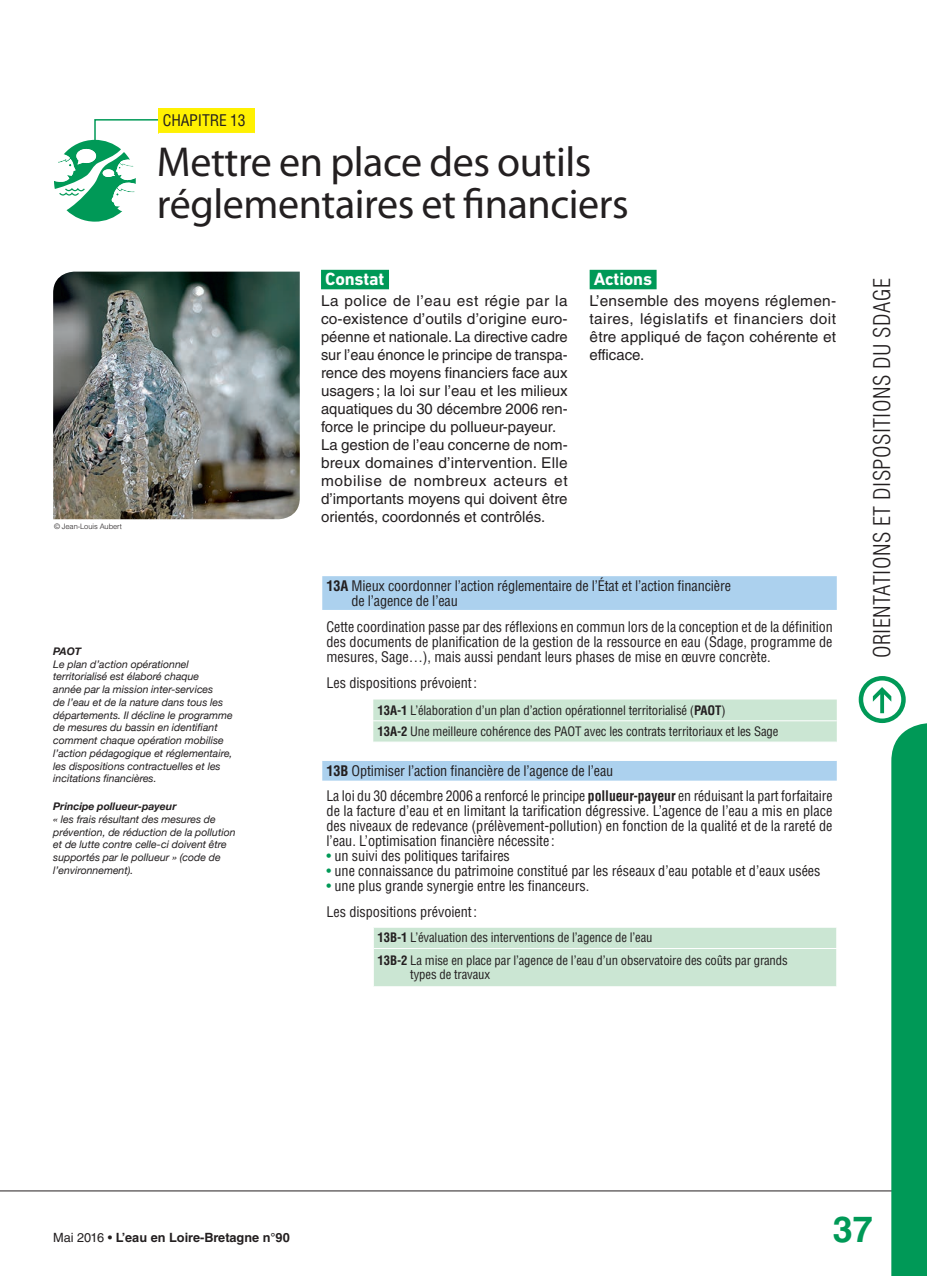
<style>
.page{position:relative;width:927px;height:1276px;background:#fff}
.page>*{position:absolute;margin:0;border:0;box-sizing:border-box;transform-origin:0 0}
.t1{font:42px/42px "Myriad Pro";letter-spacing:-.01em;color:#231f20}
.t2{font:700 36px "Helvetica LT Std";color:#009957}
.t3{font:300 condensed 22.5px "Helvetica LT Std";letter-spacing:.02em;color:#231f20}
.t4{font:700 18px "DIN Next LT Pro";letter-spacing:-.01em;color:#fff}
.t5{font:condensed 15.6px "Helvetica LT Std";letter-spacing:-.01em;color:#231f20}
.t6{font:15px/18px "Helvetica LT Std";color:#231f20}
.t7{font:condensed 14.25px/15px "Helvetica LT Std";letter-spacing:-.005em;color:#231f20}
.t8{font:condensed 12.75px/21.3px "Helvetica LT Std";letter-spacing:-.01em;color:#231f20}
.t9{font:700 12.75px "Helvetica LT Std";color:#231f20}
.t10{font:italic 10.5px/12.8px "Helvetica Neue";color:#231f20}
.t11{font:italic 700 10.5px "Helvetica Neue";color:#231f20}
.t12{font:300 7.5px "Helvetica LT Std";letter-spacing:-.01em;color:#231f20}
.s1{font-weight:700}
.s2{color:#009957}
.s3{font-weight:400}
</style>
<div class="page">
<hr style="left:0;top:1190px;width:927px;height:1px;background:#231f20">
<svg style="left:891px;top:723px;width:36px;height:553px;background:#0d9e60"></svg>
<svg style="left:873px;top:687px;width:18px;height:26px"></svg>
<div style="left:859px;top:676px;width:47px;height:47px;border:4px solid #009957;border-radius:50%"></div>
<div style="left:321px;top:270px;width:68px;height:19px;background:#009957"></div>
<div style="left:590px;top:270px;width:67px;height:19px;background:#009957"></div>
<img style="left:53px;top:272px;width:247px;height:247px">
<svg style="left:54px;top:118px;width:105px;height:104px"></svg>
<div style="left:159px;top:108px;width:96px;height:25px;background:#fff101"></div>
<div style="left:322px;top:576px;width:515px;height:34px;background:#acd1ee"></div>
<svg style="left:322px;top:761px;width:51px;height:20px"></svg>
<svg style="left:373px;top:699px;width:464px;height:287px"></svg>
<hr style="left:373px;top:741px;width:464px;height:1px;background:#fff">
<hr style="left:373px;top:927px;width:464px;height:1px;background:#fff">
<svg style="left:373px;top:928px;width:1px;height:20px"></svg>
<svg style="left:836px;top:928px;width:1px;height:20px"></svg>
<hr style="left:373px;top:949px;width:1px;height:37px;background:#fff">
<hr style="left:836px;top:949px;width:1px;height:37px;background:#fff">
<hr style="left:373px;top:720px;width:464px;height:1px;background:#fff">
<hr style="left:373px;top:948px;width:464px;height:1px;background:#fff">
<p class="t5" style="left:163px;top:111px;width:84px">CHAPITRE 13</p>
<p class="t12" style="left:54px;top:521px;width:69px">© Jean-Louis Aubert</p>
<h1 class="t1" style="left:157px;top:140px;width:473px">Mettre en place des outils réglementaires et financiers</h1>
<p class="t4" style="left:325px;top:268px;width:61px">Constat</p>
<p class="t6" style="left:321px;top:292px;width:248px">La police de l’eau est régie par la co-existence d’outils d’origine euro&shy;péenne et nationale. La directive cadre sur l’eau énonce le principe de transpa&shy;rence des moyens financiers face aux usagers ; la loi sur l’eau et les milieux aquatiques du 30 décembre 2006 ren&shy;force le principe du pollueur-payeur.<br>La gestion de l’eau concerne de nom&shy;breux domaines d’intervention. Elle mobilise de nombreux acteurs et d’importants moyens qui doivent être orientés, coordonnés et contrôlés.</p>
<p class="t4" style="left:594px;top:268px;width:60px">Actions</p>
<p class="t6" style="left:590px;top:292px;width:248px;text-align:justify">L’ensemble des moyens réglemen&shy;taires, législatifs et financiers doit être appliqué de façon cohérente et efficace.</p>
<p class="t11" style="left:53px;top:643px;width:30px">PAOT</p>
<p class="t10" style="left:53px;top:658px;width:181px">Le plan d’action opérationnel territorialisé est élaboré chaque<br>année par la mission inter-services<br>de l’eau et de la nature dans tous les départements. Il décline le programme de mesures du bassin en identifiant comment chaque opération mobilise l’action pédagogique et réglementaire, les dispositions contractuelles et les incitations financières.</p>
<p class="t11" style="left:53px;top:798px;width:125px">Principe pollueur-payeur</p>
<p class="t10" style="left:53px;top:813px;width:184px">« les frais résultant des mesures de prévention, de réduction de la pollution et de lutte contre celle-ci doivent être supportés par le pollueur » (code de l’environnement).</p>
<p class="t7" style="left:351px;top:578px;width:381px;text-indent:-25px"><span class="s1">13A</span> Mieux coordonner l’action réglementaire de l’État et l’action financière de l’agence de l’eau</p>
<p class="t7" style="left:327px;top:619px;width:508px;text-align:justify">Cette coordination passe par des réflexions en commun lors de la conception et de la définition des documents de planification de la gestion de la ressource en eau (Sdage, programme de mesures, Sage…), mais aussi pendant leurs phases de mise en œuvre concrète.</p>
<p class="t7" style="left:327px;top:675px;width:152px">Les dispositions prévoient:</p>
<p class="t8" style="left:378px;top:699px;width:402px"><span class="s1">13A-1</span> L’élaboration d’un plan d’action opérationnel territorialisé (<span class="s1">PAOT</span>)<br><span class="s1">13A-2</span> Une meilleure cohérence des PAOT avec les contrats territoriaux et les Sage</p>
<p class="t7" style="left:327px;top:758px;width:507px;line-height:25.3px"><span class="s1">13B</span> Optimiser l’action financière de l’agence de l’eau<br>La loi du 30 décembre 2006 a renforcé le principe <span class="s1">pollueur-payeur</span> en réduisant la part forfaitaire</p>
<p class="t7" style="left:327px;top:803px;width:507px;text-align:justify">de la facture d’eau et en limitant la tarification dégressive. L’agence de l’eau a mis en place des niveaux de redevance (prélèvement-pollution) en fonction de la qualité et de la rareté de l’eau. L’optimisation financière nécessite :</p>
<p class="t7" style="left:327px;top:848px;width:185px"><span class="s2">•</span> un suivi des politiques tarifaires</p>
<p class="t7" style="left:327px;top:863px;width:496px"><span class="s2">•</span> une connaissance du patrimoine constitué par les réseaux d’eau potable et d’eaux usées</p>
<p class="t7" style="left:327px;top:873px;width:264px;line-height:25.7px"><span class="s2">•</span> une plus grande synergie entre les financeurs.<br>Les dispositions prévoient:</p>
<p class="t8" style="left:378px;top:926px;width:412px;line-height:23px"><span class="s1">13B-1</span> L’évaluation des interventions de l’agence de l’eau<br><span class="s1">13B-2</span> La mise en place par l’agence de l’eau d’un observatoire des coûts par grands</p>
<p class="t8" style="left:410px;top:963px;width:81px">types de travaux</p>
<h3 class="t3" style="left:868px;top:658px;width:381px;rotate:-90deg">ORIENTATIONS ET DISPOSITIONS DU SDAGE</h3>
<p class="t9" style="left:53px;top:1229px;width:238px"><span class="s3">Mai 2016 •</span> L’eau en Loire-Bretagne n°90</p>
<h2 class="t2" style="left:833px;top:1207px;width:42px">37</h2>
</div>
